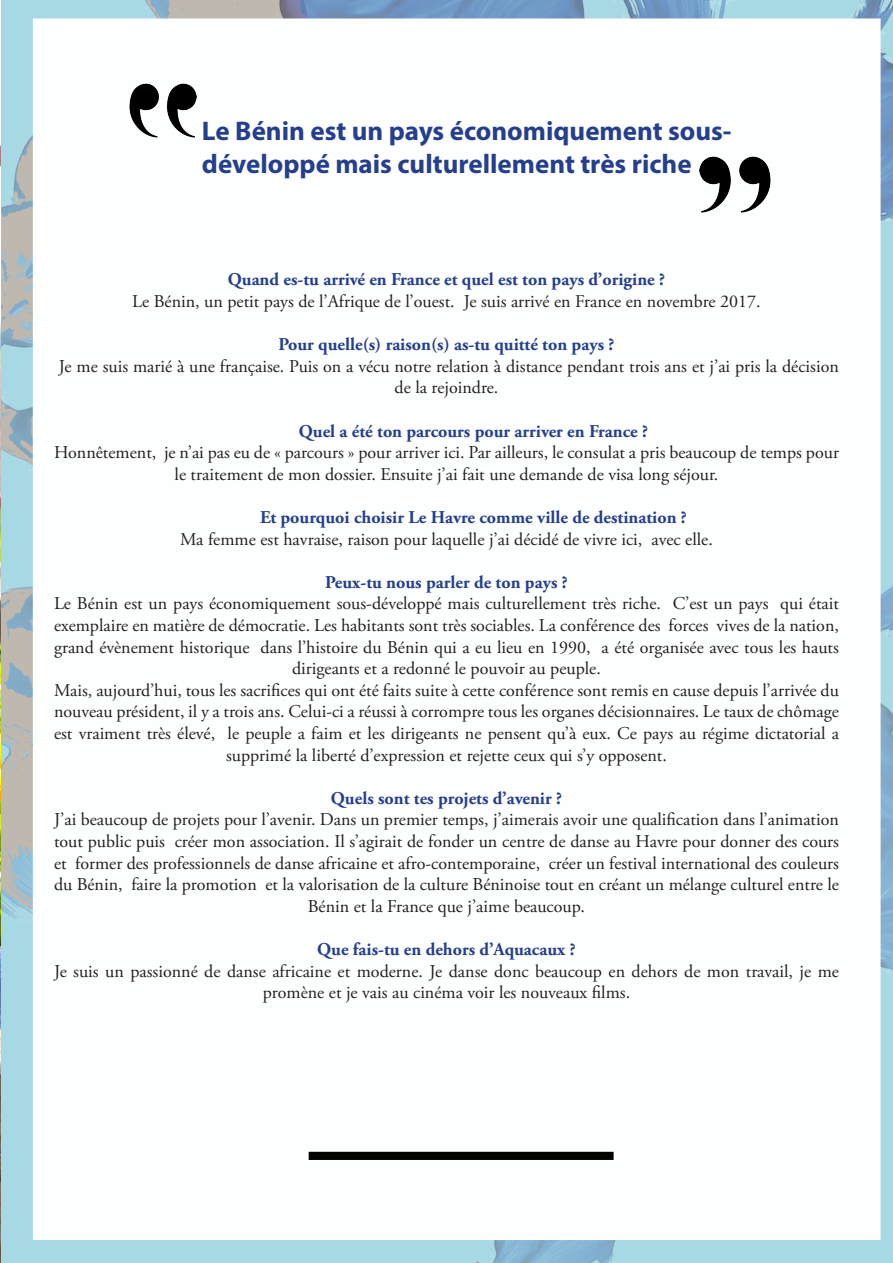
<style>
.page{position:relative;width:893px;height:1263px;background:#fff}
.page>*{position:absolute;margin:0;border:0;box-sizing:border-box;transform-origin:0 0}
.t1{font:700 27px/32.4px "Myriad Pro";color:#253f8e}
.t2{font:18px/21.6px "Adobe Garamond Pro";color:#231f20;text-align:center}
.t3{font:700 18px "Adobe Garamond Pro";color:#253f8e}
</style>
<div class="page">
<img style="left:0;top:0;width:893px;height:1263px">
<img style="left:699px;top:156px;width:71px;height:56px">
<img style="left:129px;top:84px;width:67px;height:53px">
<p class="t1" style="left:202px;top:114px;width:531px">Le Bénin est un pays économiquement sous&shy;développé mais culturellement très riche</p>
<p class="t3" style="left:228px;top:269px;width:439px">Quand es-tu arrivé en France et quel est ton pays d’origine ?</p>
<p class="t2" style="left:132px;top:291px;width:630px">Le Bénin, un petit pays de l’Afrique de l’ouest. Je suis arrivé en France en novembre 2017.</p>
<p class="t3" style="left:278px;top:334px;width:338px">Pour quelle(s) raison(s) as-tu quitté ton pays ?</p>
<p class="t2" style="left:59px;top:356px;width:781px">Je me suis marié à une française. Puis on a vécu notre relation à distance pendant trois ans et j’ai pris la décision de la rejoindre.</p>
<p class="t3" style="left:299px;top:420px;width:351px">Quel a été ton parcours pour arriver en France ?</p>
<p class="t2" style="left:54px;top:442px;width:786px">Honnêtement, je n’ai pas eu de « parcours » pour arriver ici. Par ailleurs, le consulat a pris beaucoup de temps pour le traitement de mon dossier. Ensuite j’ai fait une demande de visa long séjour.</p>
<p class="t3" style="left:260px;top:507px;width:428px">Et pourquoi choisir Le Havre comme ville de destination ?</p>
<p class="t2" style="left:180px;top:529px;width:534px">Ma femme est havraise, raison pour laquelle j’ai décidé de vivre ici, avec elle.</p>
<p class="t3" style="left:325px;top:571px;width:244px">Peux-tu nous parler de ton pays ?</p>
<p class="t2" style="left:54px;top:593px;width:786px">Le Bénin est un pays économiquement sous-développé mais culturellement très riche. C’est un pays qui était exemplaire en matière de démocratie. Les habitants sont très sociables. La conférence des forces vives de la nation, grand évènement historique dans l’histoire du Bénin qui a eu lieu en 1990, a été organisée avec tous les hauts dirigeants et a redonné le pouvoir au peuple.</p>
<p class="t2" style="left:54px;top:680px;width:786px">Mais, aujourd’hui, tous les sacrifices qui ont été faits suite à cette conférence sont remis en cause depuis l’arrivée du nouveau président, il y a trois ans. Celui-ci a réussi à corrompre tous les organes décisionnaires. Le taux de chômage est vraiment très élevé, le peuple a faim et les dirigeants ne pensent qu’à eux. Ce pays au régime dictatorial a supprimé la liberté d’expression et rejette ceux qui s’y opposent.</p>
<p class="t3" style="left:331px;top:787px;width:233px">Quels sont tes projets d’avenir ?</p>
<p class="t2" style="left:54px;top:809px;width:787px">J’ai beaucoup de projets pour l’avenir. Dans un premier temps, j’aimerais avoir une qualification dans l’animation tout public puis créer mon association. Il s’agirait de fonder un centre de danse au Havre pour donner des cours et former des professionnels de danse africaine et afro-contemporaine, créer un festival international des couleurs du Bénin, faire la promotion et la valorisation de la culture Béninoise tout en créant un mélange culturel entre le Bénin et la France que j’aime beaucoup.</p>
<p class="t3" style="left:317px;top:939px;width:260px">Que fais-tu en dehors d’Aquacaux ?</p>
<p class="t2" style="left:54px;top:961px;width:786px">Je suis un passionné de danse africaine et moderne. Je danse donc beaucoup en dehors de mon travail, je me promène et je vais au cinéma voir les nouveaux films.</p>
</div>
